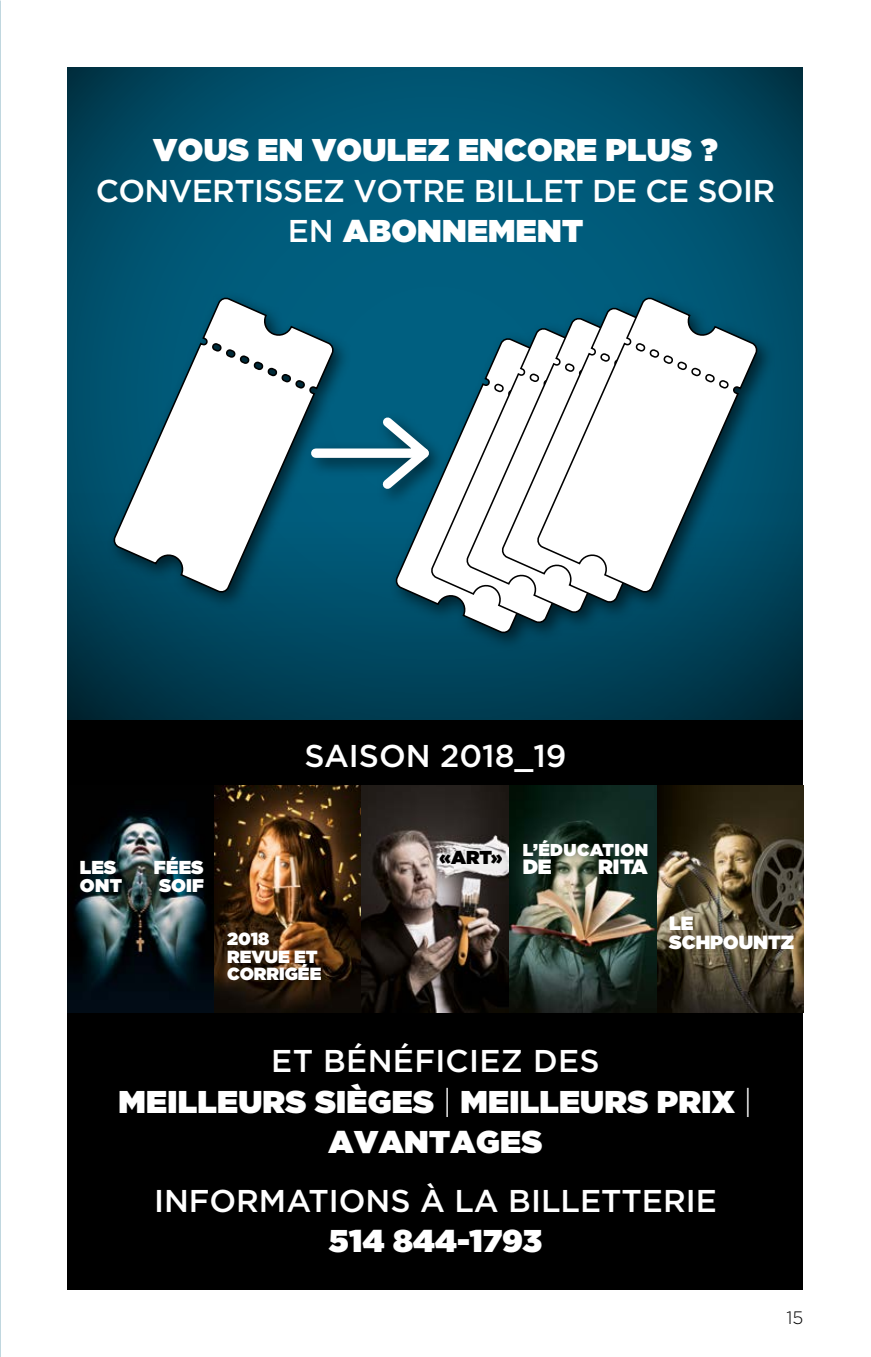
<style>
.page{position:relative;width:871px;height:1357px;background:#fff}
.page>*{position:absolute;margin:0;border:0;box-sizing:border-box;transform-origin:0 0}
.t1{font:900 31.5px/40.5px "Gotham HTF";letter-spacing:.01em;color:#fff;text-align:center}
.t2{font:500 31.5px/40.5px "Gotham HTF";letter-spacing:-.005em;color:#fff;text-align:center}
.t3{font:900 20.7px "Gotham HTF";letter-spacing:-.01em;color:#fff}
.t4{font:900 19.12px/18.7px "Gotham HTF";color:#fff}
.t5{font:900 18.68px "Gotham HTF";letter-spacing:.01em;color:#fff}
.t6{font:900 18.68px "Gotham HTF";color:#000}
.t7{font:900 18.45px "Gotham HTF";color:#fff}
.t8{font:300 18px "Gotham HTF";color:#000}
.t9{font:900 17.55px/17.1px "Gotham HTF";color:#fff}
.t10{font:900 17.1px "Gotham HTF";letter-spacing:.025em;color:#fff}
.s1{font-weight:900}
.s2{font-weight:500}
.s3{font-weight:300}
</style>
<div class="page">
<svg style="left:68px;top:68px;width:735px;height:425px;background:#00536f"></svg>
<hr style="left:0;top:0;width:1px;height:1357px;background:#000">
<svg style="left:68px;top:493px;width:735px;height:227px;background:#003b50"></svg>
<div style="left:68px;top:1012px;width:735px;height:277px;background:#000"></div>
<div style="left:68px;top:720px;width:735px;height:68px;background:#000"></div>
<img style="left:68px;top:786px;width:735px;height:227px">
<div style="left:106px;top:291px;width:670px;height:361px;background:#000;opacity:.6"></div>
<svg style="left:111px;top:295px;width:225px;height:300px"></svg>
<svg style="left:393px;top:336px;width:225px;height:299px"></svg>
<svg style="left:429px;top:326px;width:224px;height:299px"></svg>
<svg style="left:464px;top:316px;width:225px;height:299px"></svg>
<svg style="left:499px;top:305px;width:225px;height:300px"></svg>
<svg style="left:489px;top:338px;width:46px;height:97px"></svg>
<svg style="left:535px;top:295px;width:224px;height:300px"></svg>
<svg style="left:306px;top:409px;width:144px;height:88px"></svg>
<p class="t1" style="left:153px;top:129px;width:566px">VOUS EN VOULEZ ENCORE PLUS ?</p>
<p class="t2" style="left:96px;top:170px;width:681px">CONVERTISSEZ VOTRE BILLET DE CE SOIR<br>EN <span class="s1">ABONNEMENT</span></p>
<p class="t2" style="left:304px;top:735px;width:264px">SAISON 2018_19</p>
<p class="t5" style="left:80px;top:857px;width:38px">LES</p>
<p class="t5" style="left:154px;top:857px;width:51px">FÉES</p>
<p class="t7" style="left:80px;top:875px;width:44px">ONT</p>
<p class="t7" style="left:159px;top:875px;width:46px">SOIF</p>
<p class="t9" style="left:227px;top:930px;width:96px">2018<br>REVUE ET<br>CORRIGÉE</p>
<p class="t6" style="left:440px;top:847px;width:64px">«ART»</p>
<p class="t10" style="left:523px;top:840px;width:127px">L’ÉDUCATION</p>
<p class="t3" style="left:523px;top:854px;width:30px">DE</p>
<p class="t3" style="left:598px;top:854px;width:51px">RITA</p>
<p class="t4" style="left:669px;top:914px;width:126px">LE<br>SCHPOUNTZ</p>
<p class="t1" style="left:118px;top:1040px;width:635px"><span class="s2">ET BÉNÉFICIEZ DES<br></span>MEILLEURS SIÈGES <span class="s3">|</span> MEILLEURS PRIX <span class="s3">|<br></span>AVANTAGES</p>
<p class="t2" style="left:154px;top:1179px;width:564px">INFORMATIONS À LA BILLETTERIE</p>
<p class="t1" style="left:329px;top:1220px;width:215px">514 844-1793</p>
<p class="t8" style="left:786px;top:1307px;width:18px">15</p>
</div>
